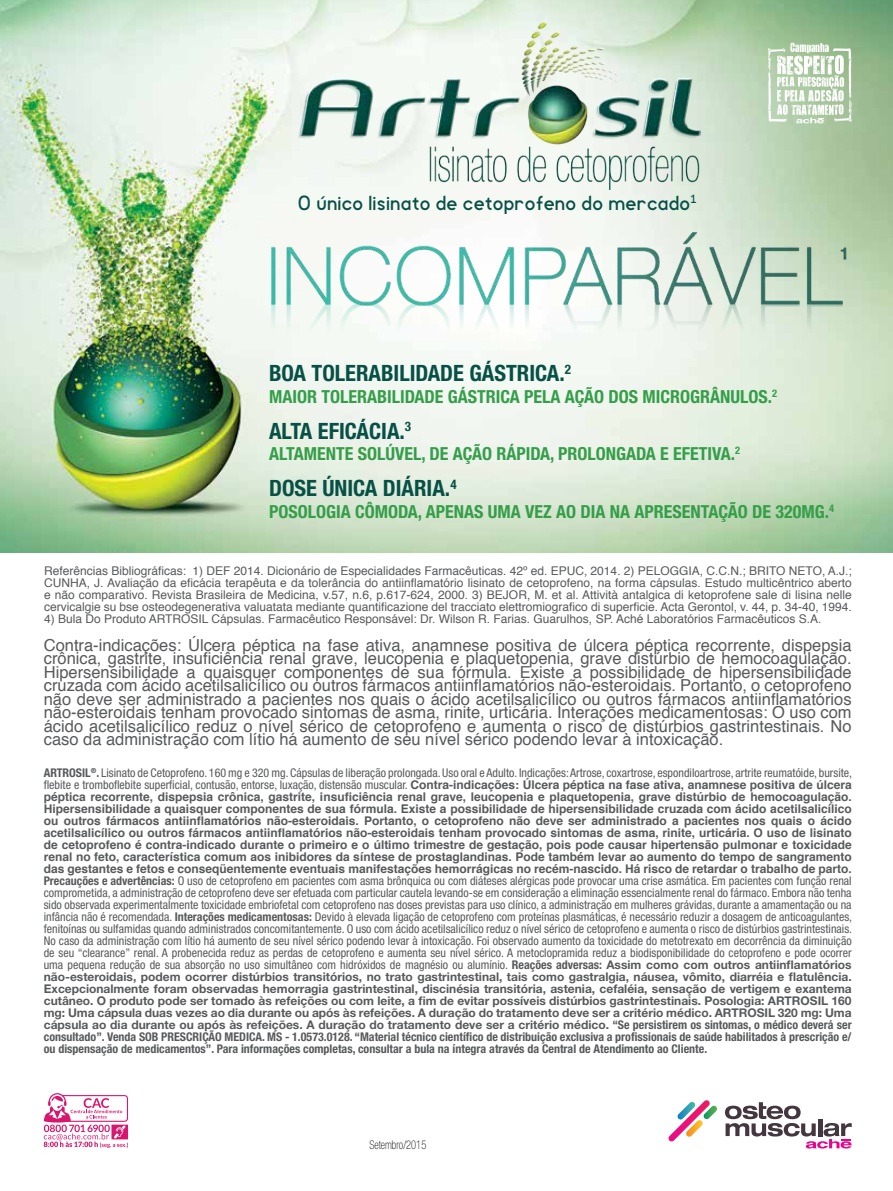
<style>
.page{position:relative;width:893px;height:1191px;background:#fff}
.page>*{position:absolute;margin:0;border:0;box-sizing:border-box;transform-origin:0 0}
.t1{font:700 condensed 22.5px "Helvetica Neue LT Std";color:#065045}
.t2{font:19.8px "Mockup";letter-spacing:.01em;color:#065045}
.t3{font:700 condensed 18px "Helvetica Neue LT Std";color:#349e49}
.t4{font:16.5px/13.5px "Helvetica";color:#58595b;text-align:justify}
.t5{font:condensed 12px/12px "Helvetica Neue LT Std";color:#58595b}
.t6{font:700 12px/12px "Helvetica";color:#58595b;text-align:justify}
.t7{font:12px/12px "Helvetica";color:#58595b;text-align:justify}
.t8{font:100 condensed 12px "Helvetica Neue LT Std";color:#000;scale:.87 1}
.s1{font-weight:700}
.s2{font-family:"Helvetica";font-weight:700;font-stretch:normal}
.s3{font-weight:700;font-stretch:normal}
</style>
<div class="page">
<img style="left:0;top:0;width:893px;height:553px">
<img style="left:298px;top:21px;width:402px;height:169px">
<svg style="left:768px;top:43px;width:84px;height:80px"></svg>
<svg style="left:44px;top:1093px;width:84px;height:55px"></svg>
<svg style="left:668px;top:1100px;width:49px;height:41px"></svg>
<svg style="left:725px;top:1102px;width:127px;height:46px"></svg>
<img style="left:269px;top:233px;width:583px;height:105px">
<h2 class="t2" style="left:298px;top:186px;width:400px">O único lisinato de cetoprofeno do mercado<sup>1</sup></h2>
<h1 class="t1" style="left:269px;top:359px;width:303px">BOA TOLERABILIDADE GÁSTRICA.<sup>2</sup></h1>
<h3 class="t3" style="left:269px;top:385px;width:510px">MAIOR TOLERABILIDADE GÁSTRICA PELA AÇÃO DOS MICROGRÂNULOS.<sup>2</sup></h3>
<h1 class="t1" style="left:269px;top:417px;width:144px">ALTA EFICÁCIA.<sup>3</sup></h1>
<h3 class="t3" style="left:269px;top:443px;width:473px">ALTAMENTE SOLÚVEL, DE AÇÃO RÁPIDA, PROLONGADA E EFETIVA.<sup>2</sup></h3>
<h1 class="t1" style="left:269px;top:475px;width:189px">DOSE ÚNICA DIÁRIA.<sup>4</sup></h1>
<h3 class="t3" style="left:269px;top:501px;width:566px">POSOLOGIA CÔMODA, APENAS UMA VEZ AO DIA NA APRESENTAÇÃO DE 320MG.<sup>4</sup></h3>
<p class="t7" style="left:44px;top:565px;width:809px">Referências Bibliográficas: 1) DEF 2014. Dicionário de Especialidades Farmacêuticas. 42º ed. EPUC, 2014. 2) PELOGGIA, C.C.N.; BRITO NETO, A.J.; CUNHA, J. Avaliação da eficácia terapêuta e da tolerância do antiinflamatório lisinato de cetoprofeno, na forma cápsulas. Estudo multicêntrico aberto e não comparativo. Revista Brasileira de Medicina, v.57, n.6, p.617-624, 2000. 3) BEJOR, M. et al. Attività antalgica di ketoprofene sale di lisina nelle cervicalgie su bse osteodegenerativa valuatata mediante quantificazione del tracciato elettromiografico di superficie. Acta Gerontol, v. 44, p. 34-40, 1994.</p>
<p class="t7" style="left:44px;top:613px;width:779px">4) Bula Do Produto ARTROSIL Cápsulas. Farmacêutico Responsável: Dr. Wilson R. Farias. Guarulhos, SP. Aché Laboratórios Farmacêuticos S.A.</p>
<p class="t4" style="left:44px;top:638px;width:809px">Contra-indicações: Úlcera péptica na fase ativa, anamnese positiva de úlcera péptica recorrente, dispepsia crônica, gastrite, insuficiência renal grave, leucopenia e plaquetopenia, grave distúrbio de hemocoagulação.<br>Hipersensibilidade a quaisquer componentes de sua fórmula. Existe a possibilidade de hipersensibilidade cruzada com ácido acetilsalicílico ou outros fármacos antiinflamatórios não-esteroidais. Portanto, o cetoprofeno não deve ser administrado a pacientes nos quais o ácido acetilsalicílico ou outros fármacos antiinflamatórios não-esteroidais tenham provocado sintomas de asma, rinite, urticária. Interações medicamentosas: O uso com ácido acetilsalicílico reduz o nível sérico de cetoprofeno e aumenta o risco de distúrbios gastrintestinais. No caso da administração com lítio há aumento de seu nível sérico podendo levar à intoxicação.</p>
<p class="t5" style="left:44px;top:766px;width:810px"><span class="s1">ARTROSIL</span><sup>®</sup><span class="s1">.</span> Lisinato de Cetoprofeno. 160 mg e 320 mg. Cápsulas de liberação prolongada. Uso oral e Adulto. Indicações: Artrose, coxartrose, espondiloartrose, artrite reumatóide, bursite, flebite e tromboflebite superficial, contusão, entorse, luxação, distensão muscular. <span class="s2">Contra-indicações: Úlcera péptica na fase ativa, anamnese positiva de úlcera</span></p>
<p class="t6" style="left:44px;top:790px;width:809px">péptica recorrente, dispepsia crônica, gastrite, insuficiência renal grave, leucopenia e plaquetopenia, grave distúrbio de hemocoagulação.<br>Hipersensibilidade a quaisquer componentes de sua fórmula. Existe a possibilidade de hipersensibilidade cruzada com ácido acetilsalicílico ou outros fármacos antiinflamatórios não-esteroidais. Portanto, o cetoprofeno não deve ser administrado a pacientes nos quais o ácido acetilsalicílico ou outros fármacos antiinflamatórios não-esteroidais tenham provocado sintomas de asma, rinite, urticária. O uso de lisinato de cetoprofeno é contra-indicado durante o primeiro e o último trimestre de gestação, pois pode causar hipertensão pulmonar e toxicidade renal no feto, característica comum aos inibidores da síntese de prostaglandinas. Pode também levar ao aumento do tempo de sangramento das gestantes e fetos e conseqüentemente eventuais manifestações hemorrágicas no recém-nascido. Há risco de retardar o trabalho de parto.</p>
<p class="t5" style="left:44px;top:874px;width:810px;text-align:justify"><span class="s1">Precauções e advertências:</span> O uso de cetoprofeno em pacientes com asma brônquica ou com diáteses alérgicas pode provocar uma crise asmática. Em pacientes com função renal comprometida, a administração de cetoprofeno deve ser efetuada com particular cautela levando-se em consideração a eliminação essencialmente renal do fármaco. Embora não tenha sido observada experimentalmente toxicidade embriofetal com cetoprofeno nas doses previstas para uso clínico, a administração em mulheres grávidas, durante a amamentação ou na infância não é recomendada. <span class="s1">Interações medicamentosas:</span> Devido à elevada ligação de cetoprofeno com proteínas plasmáticas, é necessário reduzir a dosagem de anticoagulantes, fenitoínas ou sulfamidas quando administrados concomitantemente. O uso com ácido acetilsalicílico reduz o nível sérico de cetoprofeno e aumenta o risco de distúrbios gastrintestinais.<br>No caso da administração com lítio há aumento de seu nível sérico podendo levar à intoxicação. Foi observado aumento da toxicidade do metotrexato em decorrência da diminuição de seu “clearance” renal. A probenecida reduz as perdas de cetoprofeno e aumenta seu nível sérico. A metoclopramida reduz a biodisponibilidade do cetoprofeno e pode ocorrer uma pequena redução de sua absorção no uso simultâneo com hidróxidos de magnésio ou alumínio. <span class="s1">Reações adversas:</span> <span class="s3">Assim como com outros antiinflamatórios não-esteroidais, podem ocorrer distúrbios transitórios, no trato gastrintestinal, tais como gastralgia, náusea, vômito, diarréia e flatulência.<br>Excepcionalmente foram observadas hemorragia gastrintestinal, discinésia transitória, astenia, cefaléia, sensação de vertigem e exantema cutâneo. O produto pode ser tomado às refeições ou com leite, a fim de evitar possíveis distúrbios gastrintestinais. Posologia: ARTROSIL 160 mg: Uma cápsula duas vezes ao dia durante ou após às refeições. A duração do tratamento deve ser a critério médico. ARTROSIL 320 mg: Uma cápsula ao dia durante ou após às refeições. A duração do tratamento deve ser a critério médico.</span> <span class="s1">“Se persistirem os sintomas, o médico deverá ser consultado”. Venda SOB PRESCRIÇÃO MEDICA. MS - 1.0573.0128. “Material técnico científico de distribuição exclusiva a profissionais de saúde habilitados à prescrição e/ ou dispensação de medicamentos”. Para informações completas, consultar a bula na íntegra através da Central de Atendimento ao Cliente.</span></p>
<p class="t8" style="left:370px;top:1137px;width:67px">Setembro/2015</p>
</div>
